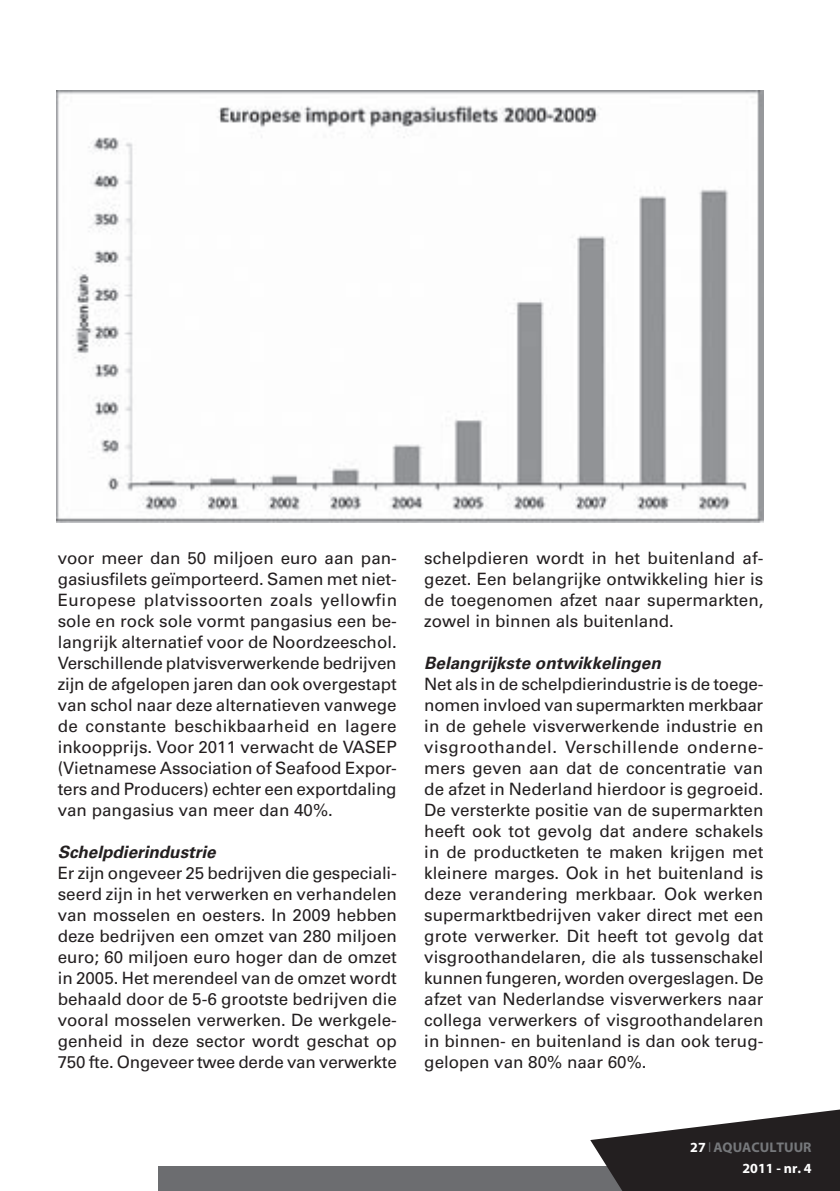
<style>
.page{position:relative;width:840px;height:1191px;background:#fff}
.page>*{position:absolute;margin:0;border:0;box-sizing:border-box;transform-origin:0 0}
.t1{font:17px/21px "Univers";color:#231f20;text-align:justify}
.t2{font:italic 700 17px "Univers";color:#231f20}
.t3{font:700 14px/21px "Myriad";color:#fff;text-align:right}
.s1{color:#76787b}
</style>
<div class="page">
<div style="left:159px;top:1166px;width:680px;height:25px;background:#6c6d70"></div>
<svg style="left:590px;top:1109px;width:249px;height:82px"></svg>
<div style="left:685px;top:1135px;width:142px;height:54px;background:#231f20"></div>
<img style="left:57px;top:91px;width:706px;height:431px">
<p class="t1" style="left:58px;top:547px;width:340px">voor meer dan 50 miljoen euro aan pan&shy;gasiusfilets geïmporteerd. Samen met niet-Europese platvissoorten zoals yellowfin sole en rock sole vormt pangasius een be&shy;langrijk alternatief voor de Noordzeeschol.<br>Verschillende platvisverwerkende bedrijven zijn de afgelopen jaren dan ook overgestapt van schol naar deze alternatieven vanwege de constante beschikbaarheid en lagere inkoopprijs. Voor 2011 verwacht de VASEP (Vietnamese Association of Seafood Expor&shy;ters and Producers) echter een exportdaling van pangasius van meer dan 40%.</p>
<p class="t2" style="left:58px;top:842px;width:159px">Schelpdierindustrie</p>
<p class="t1" style="left:58px;top:862px;width:340px">Er zijn ongeveer 25 bedrijven die gespeciali&shy;seerd zijn in het verwerken en verhandelen van mosselen en oesters. In 2009 hebben deze bedrijven een omzet van 280 miljoen euro; 60 miljoen euro hoger dan de omzet in 2005. Het merendeel van de omzet wordt behaald door de 5-6 grootste bedrijven die vooral mosselen verwerken. De werkgele&shy;genheid in deze sector wordt geschat op 750 fte. Ongeveer twee derde van verwerkte</p>
<p class="t1" style="left:424px;top:547px;width:340px">schelpdieren wordt in het buitenland af&shy;gezet. Een belangrijke ontwikkeling hier is de toegenomen afzet naar supermarkten, zowel in binnen als buitenland.</p>
<p class="t2" style="left:424px;top:652px;width:238px">Belangrijkste ontwikkelingen</p>
<p class="t1" style="left:424px;top:673px;width:340px">Net als in de schelpdierindustrie is de toege&shy;nomen invloed van supermarkten merkbaar in de gehele visverwerkende industrie en visgroothandel. Verschillende onderne&shy;mers geven aan dat de concentratie van de afzet in Nederland hierdoor is gegroeid.<br>De versterkte positie van de supermarkten heeft ook tot gevolg dat andere schakels in de productketen te maken krijgen met kleinere marges. Ook in het buitenland is deze verandering merkbaar. Ook werken supermarktbedrijven vaker direct met een grote verwerker. Dit heeft tot gevolg dat visgroothandelaren, die als tussenschakel kunnen fungeren, worden overgeslagen. De afzet van Nederlandse visverwerkers naar collega verwerkers of visgroothandelaren in binnen- en buitenland is dan ook terug&shy;gelopen van 80% naar 60%.</p>
<p class="t3" style="left:690px;top:1137px;width:123px">27 <span class="s1">❘ AQUACULTUUR<br></span>2011 - NR. 4</p>
</div>
